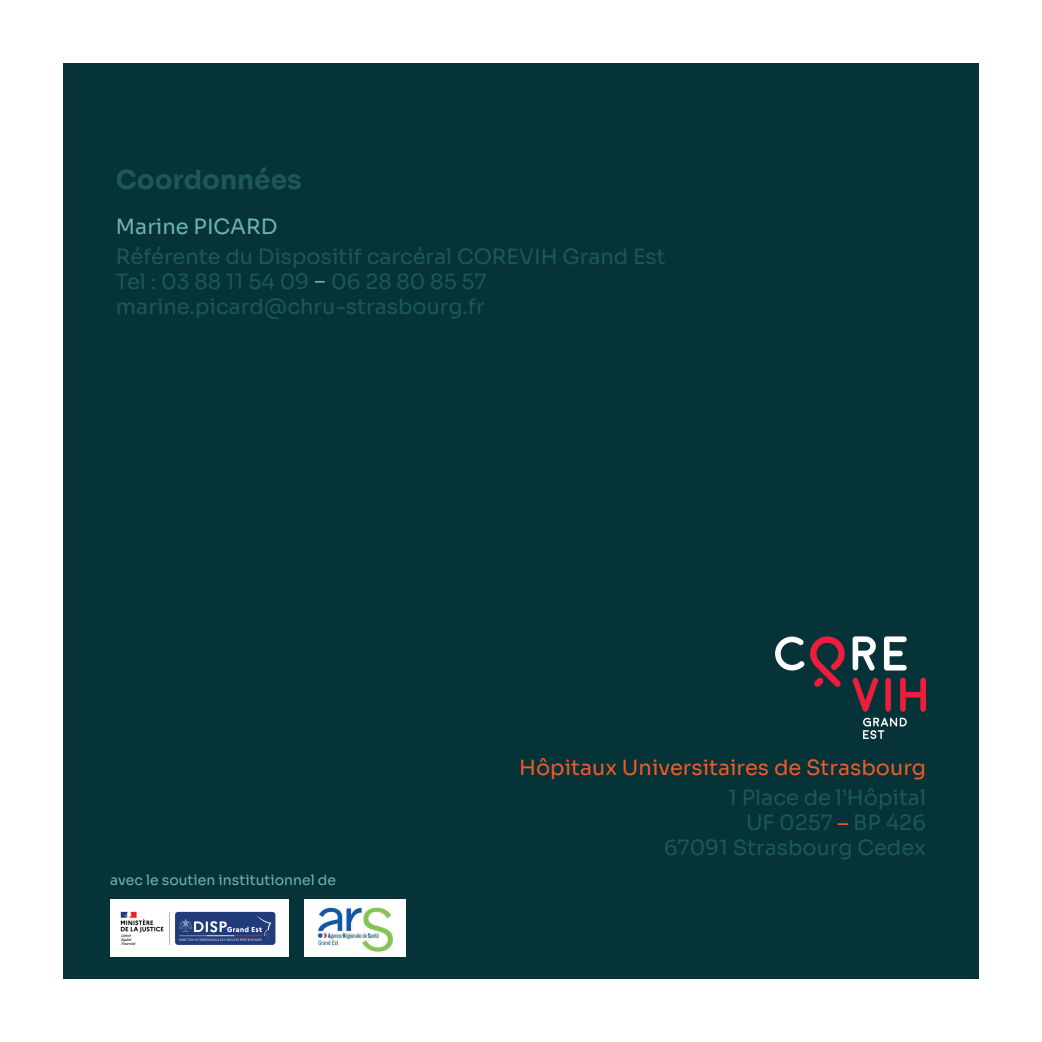
<style>
.page{position:relative;width:1042px;height:1042px;background:#fff}
.page>*{position:absolute;margin:0;border:0;box-sizing:border-box;transform-origin:0 0}
.t1{font:700 26.25px "Sora";color:#1c5956}
.t2{font:21px/25.2px "Sora";color:#1c5956}
.t3{font:21px "Sora";color:#f15a29}
.t4{font:21px "Sora";color:#71b3b1}
.t5{font:14px "Sora";color:#71b3b1}
.s1{color:#71b3b1}
.s2{color:#f15a29}
</style>
<div class="page">
<div style="left:63px;top:63px;width:916px;height:916px;background:#053338"></div>
<div style="left:110px;top:900px;width:178px;height:57px;background:#fff"></div>
<div style="left:304px;top:900px;width:101px;height:57px;background:#fff"></div>
<img style="left:120px;top:911px;width:156px;height:34px">
<img style="left:317px;top:906px;width:77px;height:47px">
<svg style="left:775px;top:636px;width:29px;height:34px"></svg>
<svg style="left:852px;top:636px;width:24px;height:34px"></svg>
<svg style="left:884px;top:636px;width:23px;height:34px"></svg>
<svg style="left:810px;top:636px;width:35px;height:51px"></svg>
<svg style="left:852px;top:678px;width:74px;height:61px"></svg>
<p class="t1" style="left:116px;top:158px;width:187px">Coordonnées</p>
<p class="t4" style="left:116px;top:209px;width:163px">Marine PICARD</p>
<p class="t2" style="left:116px;top:241px;width:551px">Référente du Dispositif carcéral COREVIH Grand Est<br>Tel : 03 88 11 54 09 <span class="s1">−</span> 06 28 80 85 57 marine.picard@chru-strasbourg.fr</p>
<p class="t5" style="left:110px;top:868px;width:227px">avec le soutien institutionnel de</p>
<p class="t3" style="left:519px;top:750px;width:408px">Hôpitaux Universitaires de Strasbourg</p>
<p class="t2" style="left:664px;top:783px;width:264px;text-align:right">1 Place de l’Hôpital<br>UF 0257 <span class="s2">–</span> BP 426<br>67091 Strasbourg Cedex</p>
</div>
